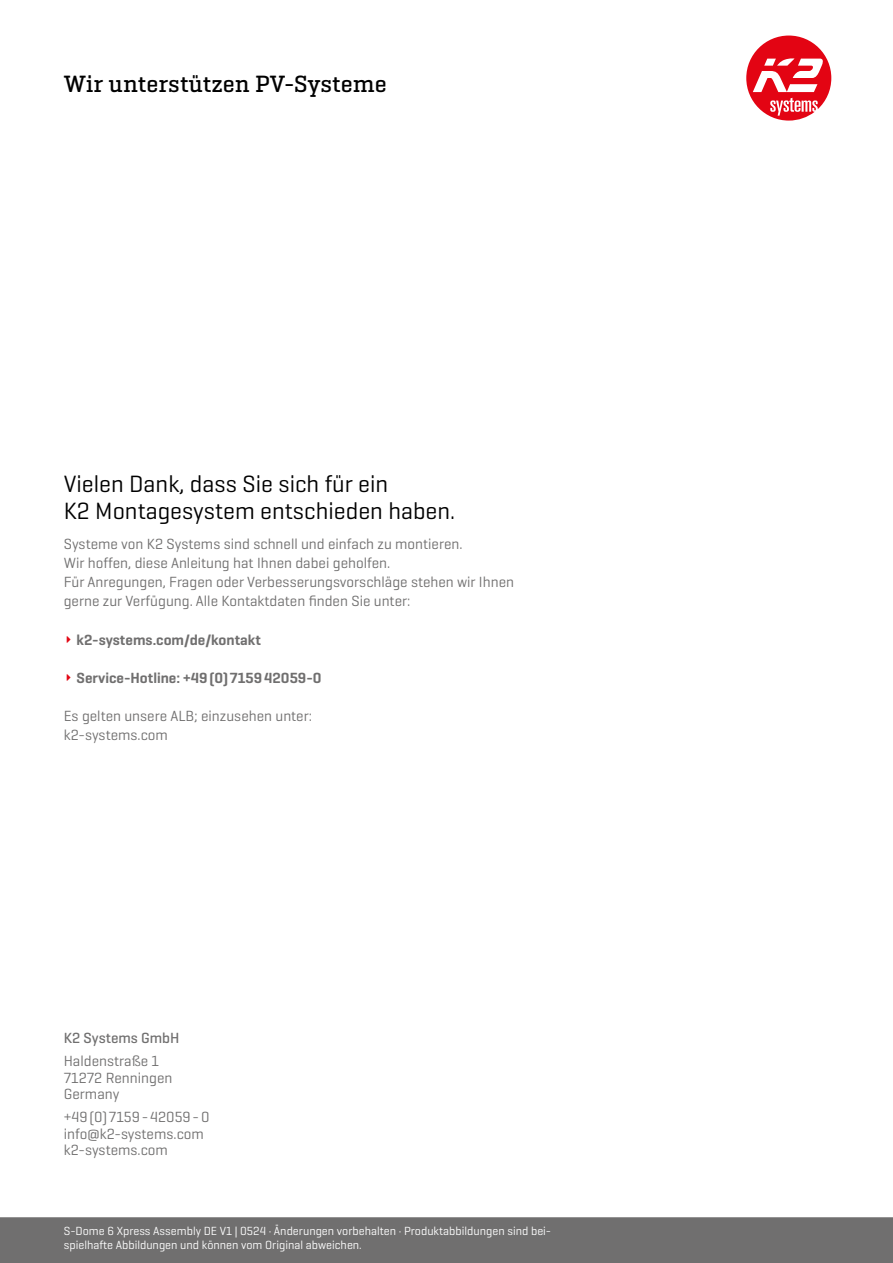
<style>
.page{position:relative;width:893px;height:1263px;background:#fff}
.page>*{position:absolute;margin:0;border:0;box-sizing:border-box;transform-origin:0 0}
.t1{font:24px/27px "K2 Geogrotesque";color:#000}
.t2{font:500 24px "K2 Geogrotesque Slab";color:#000}
.t3{font:15px/16.5px "K2 Geogrotesque";color:#706f6f}
.t4{font:600 15px "K2 Geogrotesque";color:#706f6f}
.t5{font:500 15px "K2 Geogrotesque";color:#706f6f}
.t6{font:12px/13.5px "K2 Geogrotesque";color:#fff}
</style>
<div class="page">
<div style="left:0;top:1217px;width:893px;height:46px;background:#706f6f"></div>
<svg style="left:746px;top:36px;width:85px;height:85px"></svg>
<h1 class="t2" style="left:64px;top:69px;width:325px">Wir unterstützen PV-Systeme</h1>
<h1 class="t1" style="left:64px;top:470px;width:393px">Vielen Dank, dass Sie sich für ein<br>K2 Montagesystem entschieden haben.</h1>
<p class="t3" style="left:64px;top:534px;width:452px;line-height:19px">Systeme von K2 Systems sind schnell und einfach zu montieren.<br>Wir hoffen, diese Anleitung hat Ihnen dabei geholfen.<br>Für Anregungen, Fragen oder Verbesserungsvorschläge stehen wir Ihnen gerne zur Verfügung. Alle Kontaktdaten finden Sie unter:</p>
<p class="t4" style="left:77px;top:630px;width:186px">k2-systems.com/de/kontakt</p>
<p class="t4" style="left:77px;top:668px;width:247px">Service-Hotline: +49(0)715942059-0</p>
<p class="t3" style="left:64px;top:706px;width:250px;line-height:19px">Es gelten unsere ALB; einzusehen unter: k2-systems.com</p>
<p class="t5" style="left:64px;top:1029px;width:117px">K2 Systems GmbH</p>
<p class="t3" style="left:64px;top:1052px;width:110px">Haldenstraße 1<br>71272 Renningen<br>Germany</p>
<p class="t3" style="left:64px;top:1108px;width:147px">+49(0) 7159-42059-0 info@k2-systems.com k2-systems.com</p>
<p class="t6" style="left:64px;top:1224px;width:489px">S-Dome 6 Xpress Assembly DE V1 | 0524 · Änderungen vorbehalten · Produktabbildungen sind bei&shy;spielhafte Abbildungen und können vom Original abweichen.</p>
</div>
